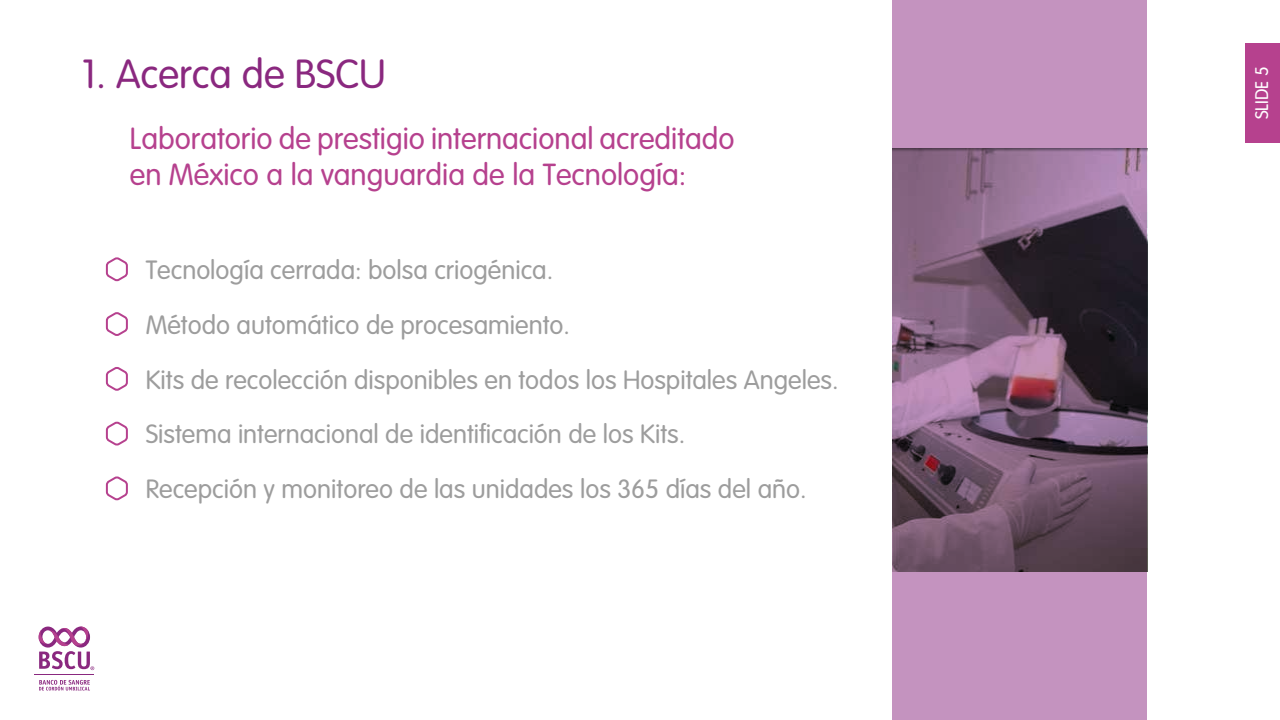
<style>
.page{position:relative;width:1280px;height:720px;background:#fff}
.page>*{position:absolute;margin:0;border:0;box-sizing:border-box;transform-origin:0 0}
.t1{font:300 40px "VAG Rounded Std";color:#8a287f}
.t2{font:300 30px/36px "VAG Rounded Std";color:#b6418e}
.t3{font:300 26px/54.8px "VAG Rounded Std";color:#9d9d9d}
.t4{font:300 18px "VAG Rounded Std";color:#fff}
</style>
<div class="page">
<svg style="left:105px;top:257px;width:23px;height:25px"></svg>
<svg style="left:105px;top:312px;width:23px;height:24px"></svg>
<svg style="left:105px;top:367px;width:23px;height:24px"></svg>
<svg style="left:105px;top:421px;width:23px;height:25px"></svg>
<svg style="left:105px;top:476px;width:23px;height:25px"></svg>
<svg style="left:892px;top:0;width:255px;height:720px;background:#916d8d"></svg>
<div style="left:1245px;top:43px;width:35px;height:100px;background:#b6418e"></div>
<svg style="left:39px;top:680px;width:51px;height:11px"></svg>
<hr style="left:34px;top:674px;width:60px;height:1px;background:#8a287f">
<svg style="left:39px;top:627px;width:55px;height:43px"></svg>
<h1 class="t1" style="left:82px;top:51px;width:305px">1. Acerca de BSCU</h1>
<p class="t2" style="left:130px;top:122px;width:606px">Laboratorio de prestigio internacional acreditado en México a la vanguardia de la Tecnología:</p>
<p class="t3" style="left:146px;top:243px;width:694px">Tecnología cerrada: bolsa criogénica.<br>Método automático de procesamiento.<br>Kits de recolección disponibles en todos los Hospitales Angeles.<br>Sistema internacional de identificación de los Kits.<br>Recepción y monitoreo de las unidades los 365 días del año.</p>
<p class="t4" style="left:1252px;top:119px;width:54px;rotate:-90deg">SLIDE 5</p>
</div>
